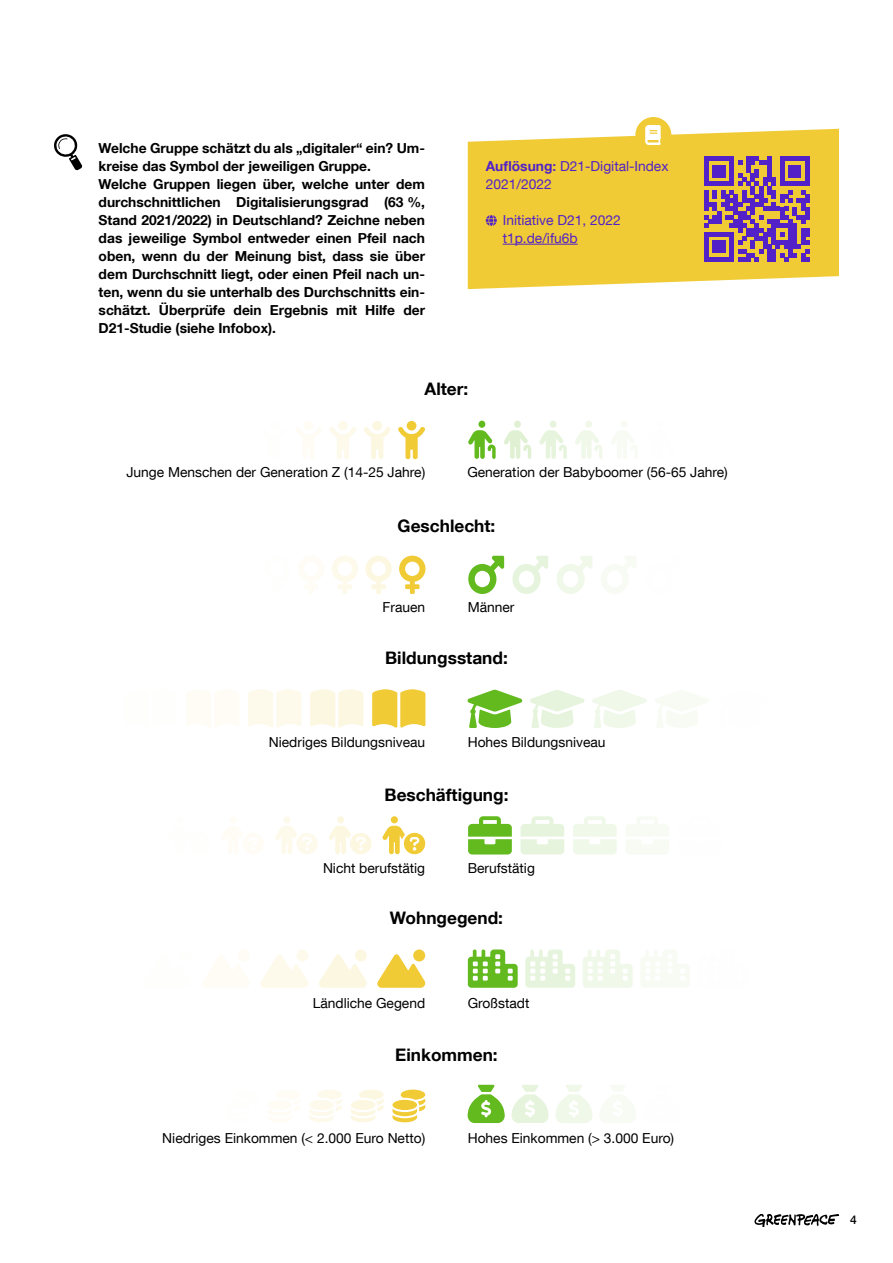
<style>
.page{position:relative;width:893px;height:1263px;background:#fff}
.page>*{position:absolute;margin:0;border:0;box-sizing:border-box;transform-origin:0 0}
.t1{font:700 17.25px "Helvetica Neue LT Com";color:#000}
.t2{font:700 13.8px/18px "Helvetica Neue LT Com";color:#000}
.t3{font:13.8px "Helvetica Neue LT Com";color:#000}
.t4{font:13.8px/18px "Helvetica Neue LT Com";color:#5221c7}
.t5{font:500 12px "Helvetica Neue LT Com";color:#000}
.s1{font-weight:700}
.s2{font-weight:500}
</style>
<div class="page">
<svg style="left:754px;top:1214px;width:85px;height:12px"></svg>
<svg style="left:468px;top:421px;width:28px;height:38px"></svg>
<svg style="left:611px;top:421px;width:26px;height:37px"></svg>
<svg style="left:504px;top:421px;width:27px;height:38px"></svg>
<svg style="left:539px;top:421px;width:28px;height:38px"></svg>
<svg style="left:575px;top:421px;width:27px;height:38px"></svg>
<svg style="left:398px;top:421px;width:27px;height:38px"></svg>
<svg style="left:364px;top:421px;width:27px;height:38px"></svg>
<svg style="left:330px;top:421px;width:26px;height:38px"></svg>
<svg style="left:468px;top:556px;width:36px;height:38px"></svg>
<svg style="left:557px;top:556px;width:35px;height:38px"></svg>
<svg style="left:512px;top:556px;width:36px;height:38px"></svg>
<svg style="left:601px;top:556px;width:35px;height:37px"></svg>
<svg style="left:399px;top:556px;width:26px;height:38px"></svg>
<svg style="left:365px;top:556px;width:27px;height:38px"></svg>
<svg style="left:332px;top:556px;width:26px;height:38px"></svg>
<svg style="left:467px;top:690px;width:55px;height:38px"></svg>
<svg style="left:592px;top:690px;width:55px;height:38px"></svg>
<svg style="left:530px;top:690px;width:54px;height:38px"></svg>
<svg style="left:655px;top:690px;width:54px;height:38px"></svg>
<svg style="left:372px;top:689px;width:53px;height:38px;background:#f2d250"></svg>
<svg style="left:310px;top:689px;width:53px;height:38px;background:#fcf8e4"></svg>
<svg style="left:248px;top:689px;width:53px;height:38px"></svg>
<svg style="left:468px;top:816px;width:44px;height:38px"></svg>
<svg style="left:626px;top:817px;width:43px;height:37px"></svg>
<svg style="left:520px;top:816px;width:44px;height:38px"></svg>
<svg style="left:573px;top:816px;width:44px;height:38px"></svg>
<svg style="left:377px;top:949px;width:48px;height:39px"></svg>
<svg style="left:319px;top:949px;width:48px;height:39px"></svg>
<svg style="left:261px;top:950px;width:47px;height:38px"></svg>
<svg style="left:468px;top:949px;width:50px;height:39px"></svg>
<svg style="left:641px;top:950px;width:49px;height:37px"></svg>
<svg style="left:525px;top:949px;width:50px;height:39px"></svg>
<svg style="left:583px;top:949px;width:50px;height:39px"></svg>
<svg style="left:392px;top:1089px;width:33px;height:33px"></svg>
<svg style="left:309px;top:1090px;width:33px;height:32px"></svg>
<svg style="left:351px;top:1089px;width:33px;height:33px"></svg>
<svg style="left:468px;top:1085px;width:37px;height:38px"></svg>
<svg style="left:555px;top:1085px;width:37px;height:38px"></svg>
<svg style="left:512px;top:1085px;width:37px;height:38px"></svg>
<svg style="left:600px;top:1085px;width:36px;height:38px"></svg>
<svg style="left:54px;top:134px;width:28px;height:36px"></svg>
<svg style="left:468px;top:129px;width:371px;height:160px;background:#f1cf48"></svg>
<hr style="left:503px;top:244px;width:75px;height:1px;background:#5221c7">
<div style="left:635px;top:117px;width:36px;height:36px;background:#f0cb35;border-radius:50%"></div>
<svg style="left:486px;top:215px;width:11px;height:11px"></svg>
<svg style="left:645px;top:125px;width:16px;height:20px"></svg>
<svg style="left:704px;top:156px;width:105px;height:106px;background:#93678a"></svg>
<svg style="left:382px;top:816px;width:43px;height:38px"></svg>
<svg style="left:329px;top:816px;width:42px;height:38px"></svg>
<svg style="left:275px;top:816px;width:43px;height:38px"></svg>
<p class="t2" style="left:99px;top:139px;width:328px">Welche Gruppe schätzt du als „digitaler“ ein? Um&shy;kreise das Symbol der jeweiligen Gruppe.<br>Welche Gruppen liegen über, welche unter dem durchschnittlichen Digitalisierungsgrad (63 %, Stand 2021/2022) in Deutschland? Zeichne neben das jeweilige Symbol entweder einen Pfeil nach oben, wenn du der Meinung bist, dass sie über dem Durchschnitt liegt, oder einen Pfeil nach un&shy;ten, wenn du sie unterhalb des Durchschnitts ein&shy;schätzt. Überprüfe dein Ergebnis mit Hilfe der D21-Studie (siehe Infobox).</p>
<p class="t4" style="left:486px;top:157px;width:184px"><span class="s1">Auflösung</span><span class="s2">:</span> D21-Digital-Index<br>2021/2022</p>
<p class="t4" style="left:503px;top:211px;width:120px">Initiative D21, 2022 t1p.de/ifu6b</p>
<p class="t1" style="left:425px;top:378px;width:45px">Alter:</p>
<p class="t3" style="left:126px;top:464px;width:300px">Junge Menschen der Generation Z (14-25 Jahre)</p>
<p class="t3" style="left:467px;top:464px;width:262px">Generation der Babyboomer (56-65 Jahre)</p>
<p class="t1" style="left:398px;top:515px;width:99px">Geschlecht:</p>
<p class="t3" style="left:383px;top:599px;width:44px">Frauen</p>
<p class="t3" style="left:468px;top:599px;width:48px">Männer</p>
<p class="t1" style="left:385px;top:646px;width:124px">Bildungsstand:</p>
<p class="t3" style="left:269px;top:734px;width:158px">Niedriges Bildungsniveau</p>
<p class="t3" style="left:468px;top:734px;width:139px">Hohes Bildungsniveau</p>
<p class="t1" style="left:384px;top:784px;width:125px">Beschäftigung:</p>
<p class="t3" style="left:323px;top:860px;width:104px">Nicht berufstätig</p>
<p class="t3" style="left:468px;top:860px;width:69px">Berufstätig</p>
<p class="t1" style="left:390px;top:907px;width:115px">Wohngegend:</p>
<p class="t3" style="left:313px;top:995px;width:114px">Ländliche Gegend</p>
<p class="t3" style="left:468px;top:995px;width:63px">Großstadt</p>
<p class="t1" style="left:395px;top:1044px;width:104px">Einkommen:</p>
<p class="t3" style="left:162px;top:1130px;width:264px">Niedriges Einkommen (&lt; 2.000 Euro Netto)</p>
<p class="t3" style="left:468px;top:1130px;width:208px">Hohes Einkommen (&gt; 3.000 Euro)</p>
<p class="t5" style="left:850px;top:1212px;width:8px">4</p>
</div>
